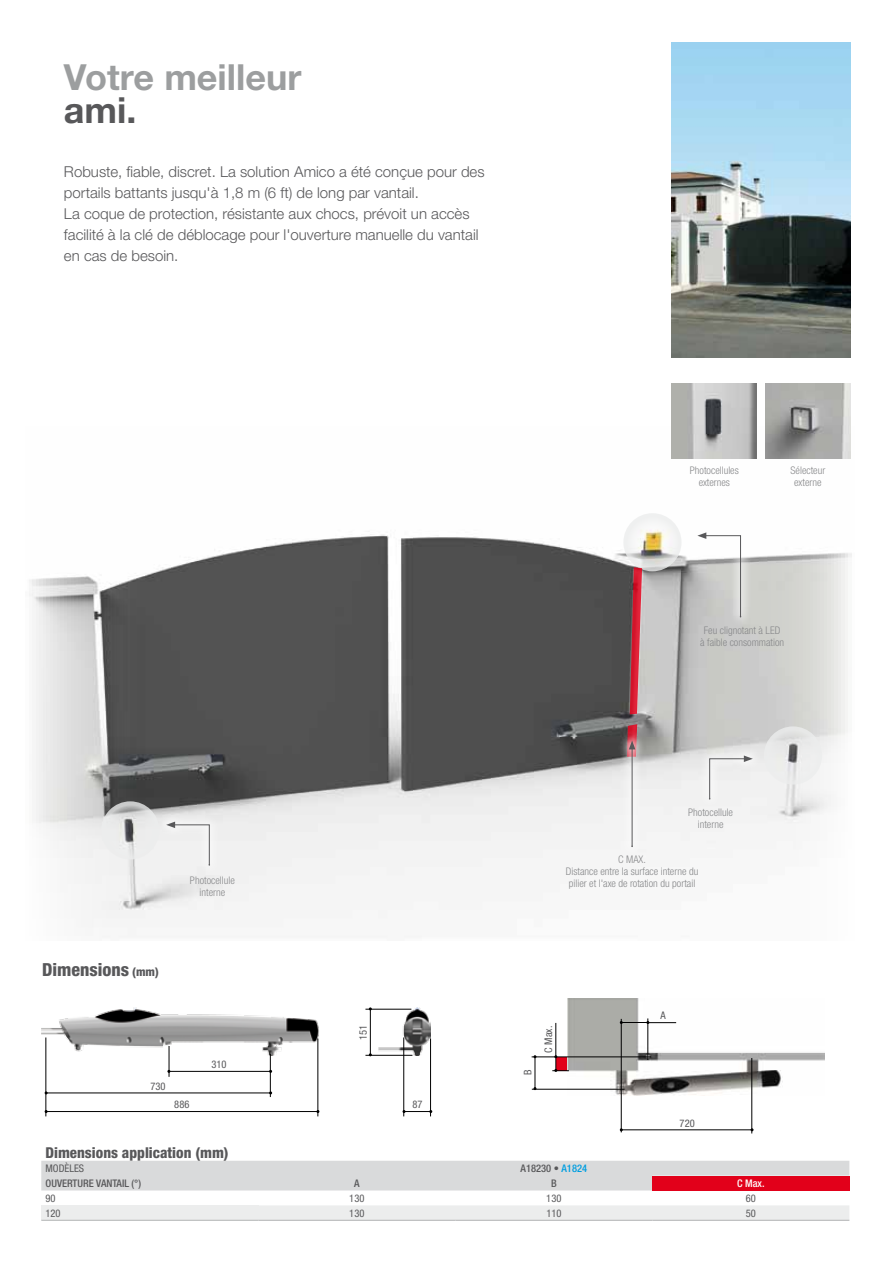
<style>
.page{position:relative;width:893px;height:1263px;background:#fff}
.page>*{position:absolute;margin:0;border:0;box-sizing:border-box;transform-origin:0 0}
.t1{font:700 36px "Helvetica Neue LTW1 G";color:#9c9e9f}
.t2{font:700 36px "Helvetica Neue LTW1 G";color:#58585a}
.t3{font:800 condensed 18px "Helvetica Neue LTW1 G";color:#58585a}
.t4{font:300 15px/21px "Helvetica Neue LTW1 G";color:#58585a}
.t5{font:800 condensed 15px "Helvetica Neue LTW1 G";color:#58585a}
.t6{font:300 condensed 10.5px/12px "Helvetica Neue LTW1 G";color:#87888a;text-align:center}
.t7{font:condensed 10.5px "Helvetica Neue LTW1 G";color:#58585a}
.t8{font:500 condensed 10.5px "Helvetica Neue LTW1 G";color:#58585a}
.t9{font:500 condensed 10.5px "Helvetica Neue LTW1 G";color:#fff}
.s1{font-size:12px}
.s2{color:#009ee0}
</style>
<div class="page">
<img style="left:29px;top:427px;width:823px;height:500px">
<svg style="left:623px;top:513px;width:58px;height:58px;fill:#eff0f0"></svg>
<div style="left:764px;top:726px;width:58px;height:58px;background:#eceded;border-radius:50%"></div>
<svg style="left:101px;top:801px;width:58px;height:58px;background:#d6d7d7"></svg>
<div style="left:155px;top:811px;width:66px;height:65px;background:linear-gradient(to right,#ececec,#efefef)"></div>
<svg style="left:166px;top:821px;width:44px;height:45px"></svg>
<svg style="left:698px;top:745px;width:66px;height:65px;fill:#f1f1f1"></svg>
<svg style="left:709px;top:755px;width:44px;height:44px"></svg>
<svg style="left:687px;top:522px;width:65px;height:106px"></svg>
<svg style="left:697px;top:532px;width:44px;height:85px"></svg>
<svg style="left:630px;top:567px;width:12px;height:147px;background:#c34956"></svg>
<svg style="left:618px;top:730px;width:28px;height:128px;fill:#f2f2f2"></svg>
<hr style="left:632px;top:747px;width:1px;height:99px;background:#58585a">
<svg style="left:627px;top:724px;width:10px;height:33px"></svg>
<img style="left:672px;top:43px;width:178px;height:314px">
<img style="left:765px;top:384px;width:85px;height:74px">
<img style="left:672px;top:384px;width:85px;height:74px">
<svg style="left:41px;top:1190px;width:808px;height:1px"></svg>
<div style="left:41px;top:1161px;width:808px;height:29px;background:#d9dadb"></div>
<div style="left:652px;top:1175px;width:197px;height:15px;background:#e2001a"></div>
<div style="left:41px;top:1205px;width:217px;height:15px;background:#eceded"></div>
<div style="left:258px;top:1205px;width:591px;height:15px;background:#eceded"></div>
<hr style="left:41px;top:1220px;width:217px;height:1px;background:#b1b3b4">
<hr style="left:258px;top:1220px;width:197px;height:1px;background:#b1b3b4">
<hr style="left:455px;top:1220px;width:197px;height:1px;background:#b1b3b4">
<hr style="left:652px;top:1220px;width:197px;height:1px;background:#b1b3b4">
<img style="left:41px;top:1008px;width:389px;height:47px">
<hr style="left:365px;top:1009px;width:46px;height:1px;background:#000">
<hr style="left:45px;top:1037px;width:1px;height:79px;background:#000">
<hr style="left:403px;top:1037px;width:1px;height:79px;background:#000">
<hr style="left:317px;top:1038px;width:1px;height:78px;background:#000">
<hr style="left:430px;top:1038px;width:1px;height:78px;background:#000">
<hr style="left:270px;top:1054px;width:1px;height:43px;background:#000">
<hr style="left:169px;top:1046px;width:1px;height:31px;background:#000">
<hr style="left:365px;top:1055px;width:47px;height:1px;background:#000">
<hr style="left:370px;top:1009px;width:1px;height:46px;background:#000">
<hr style="left:46px;top:1111px;width:272px;height:1px;background:#000">
<svg style="left:403px;top:1110px;width:29px;height:3px"></svg>
<hr style="left:46px;top:1092px;width:225px;height:1px;background:#000">
<hr style="left:169px;top:1071px;width:102px;height:1px;background:#000">
<img style="left:567px;top:998px;width:258px;height:98px">
<hr style="left:751px;top:1058px;width:1px;height:75px;background:#000">
<hr style="left:621px;top:1019px;width:1px;height:113px;background:#000">
<hr style="left:532px;top:1089px;width:93px;height:1px;background:#000">
<hr style="left:647px;top:1018px;width:1px;height:42px;background:#000">
<hr style="left:532px;top:1056px;width:119px;height:1px;background:#000">
<hr style="left:535px;top:1057px;width:1px;height:31px;background:#000">
<svg style="left:552px;top:1055px;width:17px;height:17px"></svg>
<hr style="left:555px;top:1023px;width:1px;height:35px;background:#000">
<svg style="left:620px;top:1021px;width:56px;height:3px"></svg>
<hr style="left:621px;top:1129px;width:131px;height:1px;background:#000">
<h1 class="t1" style="left:64px;top:55px;width:239px">Votre meilleur</h1>
<h1 class="t2" style="left:64px;top:88px;width:74px">ami.</h1>
<p class="t4" style="left:64px;top:161px;width:422px">Robuste, fiable, discret. La solution Amico a été conçue pour des portails battants jusqu'à 1,8 m (6 ft) de long par vantail.<br>La coque de protection, résistante aux chocs, prévoit un accès facilité à la clé de déblocage pour l'ouverture manuelle du vantail en cas de besoin.</p>
<p class="t6" style="left:190px;top:875px;width:46px">Photocellule interne</p>
<p class="t3" style="left:42px;top:958px;width:118px">Dimensions <span class="s1">(mm)</span></p>
<p class="t7" style="left:150px;top:1080px;width:17px">730</p>
<p class="t7" style="left:211px;top:1058px;width:17px">310</p>
<p class="t7" style="left:357px;top:1040px;width:17px;rotate:-90deg">151</p>
<p class="t7" style="left:174px;top:1098px;width:17px">886</p>
<p class="t7" style="left:412px;top:1098px;width:12px">87</p>
<p class="t6" style="left:690px;top:465px;width:50px">Photocellules externes</p>
<p class="t6" style="left:790px;top:465px;width:36px">Sélecteur externe</p>
<p class="t6" style="left:700px;top:624px;width:85px">Feu clignotant à LED<br>à faible consommation</p>
<p class="t6" style="left:688px;top:807px;width:46px">Photocellule interne</p>
<p class="t6" style="left:566px;top:853px;width:134px">C MAX.<br>Distance entre la surface interne du pilier et l'axe de rotation du portail</p>
<p class="t7" style="left:522px;top:1075px;width:7px;rotate:-90deg">B</p>
<p class="t7" style="left:542px;top:1053px;width:28px;rotate:-90deg">C Max.</p>
<p class="t7" style="left:660px;top:1009px;width:7px">A</p>
<p class="t7" style="left:680px;top:1117px;width:17px">720</p>
<p class="t5" style="left:46px;top:1143px;width:185px">Dimensions application (mm)</p>
<p class="t7" style="left:46px;top:1162px;width:40px">MODÈLES</p>
<p class="t8" style="left:521px;top:1162px;width:68px">A18230 • <span class="s2">A1824</span></p>
<p class="t8" style="left:46px;top:1177px;width:97px">OUVERTURE VANTAIL (°)</p>
<p class="t8" style="left:354px;top:1177px;width:7px">A</p>
<p class="t8" style="left:551px;top:1177px;width:7px">B</p>
<p class="t9" style="left:737px;top:1177px;width:29px">C Max.</p>
<p class="t7" style="left:46px;top:1192px;width:12px">90</p>
<p class="t7" style="left:349px;top:1192px;width:17px">130</p>
<p class="t7" style="left:546px;top:1192px;width:17px">130</p>
<p class="t7" style="left:746px;top:1192px;width:12px">60</p>
<p class="t7" style="left:46px;top:1207px;width:17px">120</p>
<p class="t7" style="left:349px;top:1207px;width:17px">130</p>
<p class="t7" style="left:546px;top:1207px;width:17px">110</p>
<p class="t7" style="left:746px;top:1207px;width:12px">50</p>
</div>
